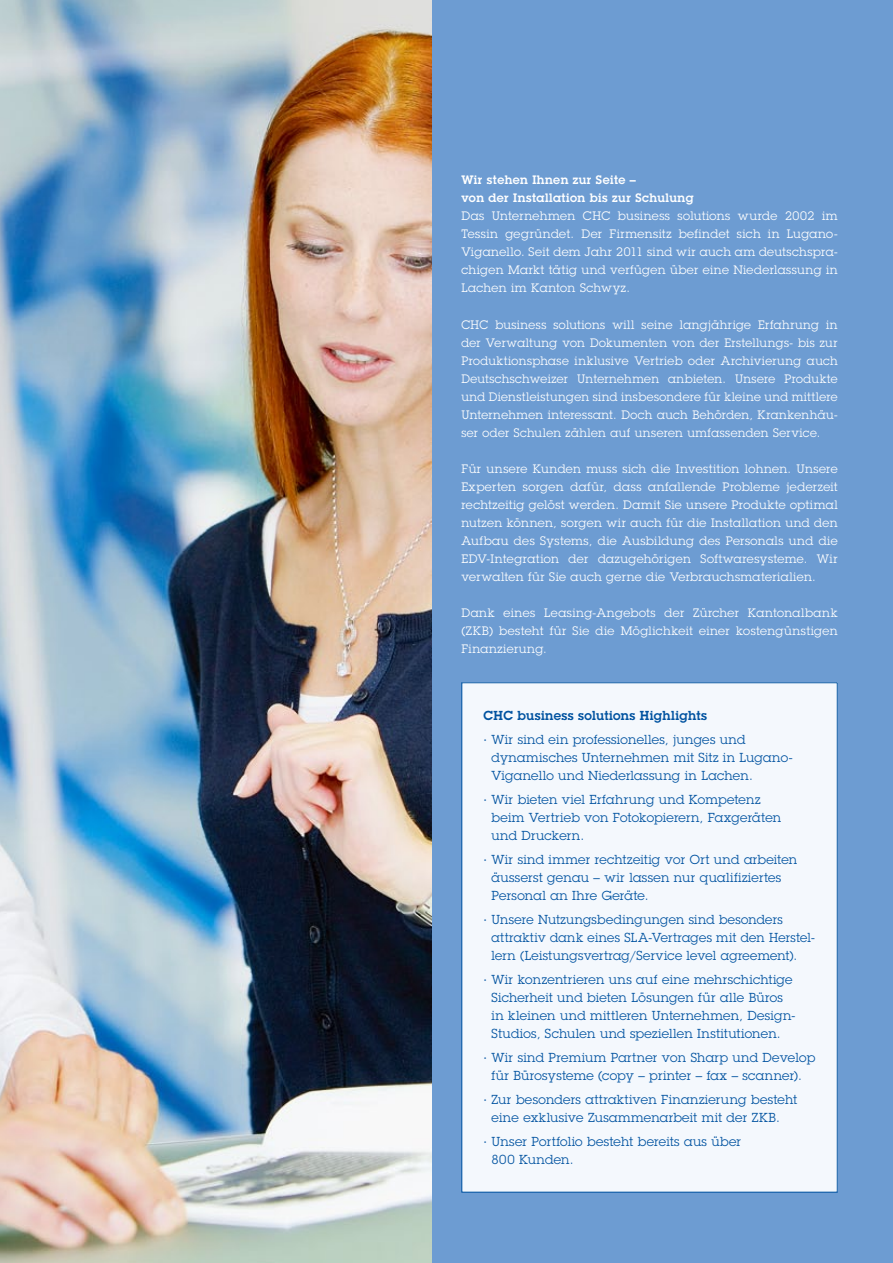
<style>
.page{position:relative;width:893px;height:1263px;background:#fff}
.page>*{position:absolute;margin:0;border:0;box-sizing:border-box;transform-origin:0 0}
.t1{font:12.75px/18px "Lubalin Graph Std";letter-spacing:.02em;color:#0052a0}
.t2{font:12px/18px "Lubalin Graph Std";letter-spacing:.03em;color:#fff;text-align:justify}
.t3{font:600 12px/18px "Lubalin Graph Std";letter-spacing:.04em;color:#fff}
.s1{font-weight:600}
.s2{font-family:"Bell Gothic Std";font-weight:300}
</style>
<div class="page">
<div style="left:432px;top:0;width:461px;height:1263px;background:#6d9cd2"></div>
<img style="left:0;top:0;width:432px;height:1263px">
<div style="left:462px;top:683px;width:375px;height:509px;background:#f4f8fd"></div>
<p class="t3" style="left:461px;top:171px;width:234px">Wir stehen Ihnen zur Seite –<br>von der Installation bis zur Schulung</p>
<p class="t2" style="left:461px;top:207px;width:378px">Das Unternehmen CHC business solutions wurde 2002 im Tessin gegründet. Der Firmensitz befindet sich in Lugano-Viganello. Seit dem Jahr 2011 sind wir auch am deutschspra&shy;chigen Markt tätig und verfügen über eine Niederlassung in Lachen im Kanton Schwyz.</p>
<p class="t2" style="left:461px;top:315px;width:378px">CHC business solutions will seine langjährige Erfahrung in der Verwaltung von Dokumenten von der Erstellungs- bis zur Produktionsphase inklusive Vertrieb oder Archivierung auch Deutschschweizer Unternehmen anbieten. Unsere Produkte und Dienstleistungen sind insbesondere für kleine und mittlere Unternehmen interessant. Doch auch Behörden, Krankenhäu&shy;ser oder Schulen zählen auf unseren umfassenden Service.</p>
<p class="t2" style="left:461px;top:459px;width:378px">Für unsere Kunden muss sich die Investition lohnen. Unsere Experten sorgen dafür, dass anfallende Probleme jederzeit rechtzeitig gelöst werden. Damit Sie unsere Produkte optimal nutzen können, sorgen wir auch für die Installation und den Aufbau des Systems, die Ausbildung des Personals und die EDV-Integration der dazugehörigen Softwaresysteme. Wir verwalten für Sie auch gerne die Verbrauchsmaterialien.</p>
<p class="t2" style="left:461px;top:603px;width:378px">Dank eines Leasing-Angebots der Zürcher Kantonalbank (ZKB) besteht für Sie die Möglichkeit einer kostengünstigen Finanzierung.</p>
<p class="t1" style="left:483px;top:703px;width:263px;line-height:24px"><span class="s1">CHC business solutions Highlights<br></span><span class="s2">·</span> Wir sind ein professionelles, junges und</p>
<p class="t1" style="left:492px;top:748px;width:303px">dynamisches Unternehmen mit Sitz in Lugano-<br>Viganello und Niederlassung in Lachen.</p>
<p class="t1" style="left:492px;top:790px;width:291px;text-indent:-8px"><span class="s2">·</span> Wir bieten viel Erfahrung und Kompetenz beim Vertrieb von Fotokopierern, Faxgeräten und Druckern.</p>
<p class="t1" style="left:492px;top:850px;width:307px;text-indent:-8px"><span class="s2">·</span> Wir sind immer rechtzeitig vor Ort und arbeiten äusserst genau – wir lassen nur qualifiziertes<br>Personal an Ihre Geräte.</p>
<p class="t1" style="left:492px;top:910px;width:325px;text-indent:-8px"><span class="s2">·</span> Unsere Nutzungsbedingungen sind besonders attraktiv dank eines SLA-Vertrages mit den Herstel&shy;lern (Leistungsvertrag/Service level agreement).</p>
<p class="t1" style="left:492px;top:970px;width:305px;text-indent:-8px"><span class="s2">·</span> Wir konzentrieren uns auf eine mehrschichtige Sicherheit und bieten Lösungen für alle Büros in kleinen und mittleren Unternehmen, Design-Studios, Schulen und speziellen Institutionen.</p>
<p class="t1" style="left:483px;top:1048px;width:333px;text-align:center"><span class="s2">·</span> Wir sind Premium Partner von Sharp und Develop für Bürosysteme (copy – printer – fax – scanner).</p>
<p class="t1" style="left:492px;top:1090px;width:307px;text-indent:-8px"><span class="s2">·</span> Zur besonders attraktiven Finanzierung besteht eine exklusive Zusammenarbeit mit der ZKB.</p>
<p class="t1" style="left:492px;top:1132px;width:251px;text-indent:-8px"><span class="s2">·</span> Unser Portfolio besteht bereits aus über<br>800 Kunden.</p>
</div>
